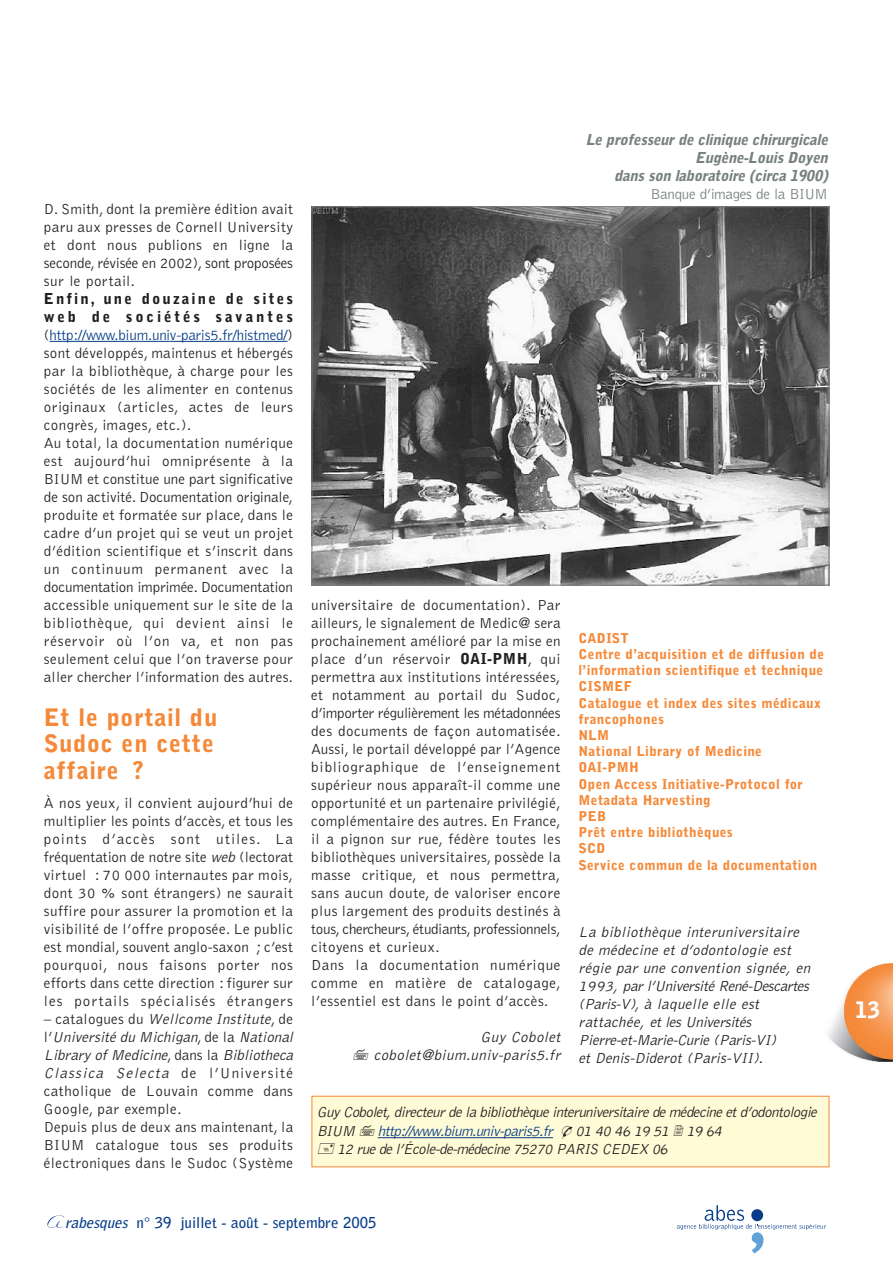
<style>
.page{position:relative;width:893px;height:1263px;background:#fff}
.page>*{position:absolute;margin:0;border:0;box-sizing:border-box;transform-origin:0 0}
.t1{font:900 24px/26.5px "Bell Gothic";letter-spacing:.03em;color:#f58938}
.t2{font:900 22.5px "Bell Gothic";color:#fff}
.t3{font:300 15px/18px "Bell Gothic";letter-spacing:.03em;color:#231f20}
.t4{font:italic 300 15px/18px "Bell Gothic";color:#231f20}
.t5{font:italic 900 15px/18px "Bell Gothic";color:#788180;text-align:right}
.t6{font:700 15px "Bell Gothic";color:#083e89}
.t7{font:italic 300 15px "Bell Gothic";color:#083e89}
.t8{font:300 15px "Bell Gothic";letter-spacing:-.02em;color:#788180}
.t9{font:900 13.5px/16.2px "Bell Gothic";letter-spacing:.025em;color:#f58938}
.s1{font-weight:900}
.s2{color:#083e89}
.s3{font-style:italic}
</style>
<div class="page">
<img style="left:828px;top:963px;width:64px;height:99px">
<svg style="left:47px;top:1215px;width:18px;height:13px"></svg>
<svg style="left:676px;top:1205px;width:150px;height:48px"></svg>
<hr style="left:49px;top:341px;width:66px;height:1px;background:#083e89">
<hr style="left:114px;top:341px;width:53px;height:1px;background:#083e89">
<hr style="left:170px;top:341px;width:31px;height:1px;background:#083e89">
<hr style="left:201px;top:341px;width:43px;height:1px;background:#083e89">
<hr style="left:253px;top:341px;width:34px;height:1px;background:#083e89">
<div style="left:312px;top:1096px;width:517px;height:71px;background:#fffbd6"></div>
<hr style="left:378px;top:1137px;width:175px;height:1px;background:#083e89">
<div style="left:311px;top:1096px;width:518px;height:71px;border:1px solid #f58938"></div>
<img style="left:313px;top:208px;width:514px;height:376px">
<p class="t3" style="left:44px;top:201px;width:251px;text-align:justify">D. Smith, dont la première édition avait paru aux presses de Cornell University et dont nous publions en ligne la seconde, révisée en 2002), sont proposées sur le portail.</p>
<p class="t3" style="left:44px;top:291px;width:251px"><span class="s1">Enfin, une douzaine de sites web de sociétés savantes </span>(<span class="s2">http://www.bium.univ-paris5.fr/histmed/</span>) sont développés, maintenus et hébergés par la bibliothèque, à charge pour les sociétés de les alimenter en contenus originaux (articles, actes de leurs congrès, images, etc.).<br>Au total, la documentation numérique est aujourd’hui omniprésente à la BIUM et constitue une part significative de son activité. Documentation originale, produite et formatée sur place, dans le cadre d’un projet qui se veut un projet d’édition scientifique et s’inscrit dans un continuum permanent avec la documentation imprimée. Documentation accessible uniquement sur le site de la bibliothèque, qui devient ainsi le réservoir où l’on va, et non pas seulement celui que l’on traverse pour aller chercher l’information des autres.</p>
<h1 class="t1" style="left:44px;top:705px;width:175px">Et le portail du<br>Sudoc en cette affaire ?</h1>
<p class="t3" style="left:44px;top:795px;width:251px;text-align:justify">À nos yeux, il convient aujourd’hui de multiplier les points d’accès, et tous les points d’accès sont utiles. La fréquentation de notre site <span class="s3">web</span>(lectorat virtuel : 70 000 internautes par mois, dont 30 % sont étrangers) ne saurait suffire pour assurer la promotion et la visibilité de l’offre proposée. Le public est mondial, souvent anglo-saxon ; c’est pourquoi, nous faisons porter nos efforts dans cette direction : figurer sur les portails spécialisés étrangers</p>
<p class="t3" style="left:44px;top:1011px;width:254px">– c at a l o g u e s d u <span class="s3">Wellcome Institute</span>, d e l ’ <span class="s3">Université du Michigan</span>, d e l a <span class="s3">National Library of Medicine</span>, d a n s l a <span class="s3">Bibliotheca Classica Selecta</span> de l’Université catholique de Louvain comme dans Google, par exemple.<br>Depuis plus de deux ans maintenant, la BIUM catalogue tous ses produits électroniques dans le Sudoc (Système</p>
<p class="t5" style="left:585px;top:132px;width:246px">Le professeur de clinique chirurgicale<br>Eugène-Louis Doyen<br>dans son laboratoire (circa 1900)</p>
<p class="t8" style="left:650px;top:188px;width:179px">Banque d’images de la BIUM</p>
<p class="t3" style="left:311px;top:597px;width:251px">universitaire de documentation). Par ailleurs, le signalement de Medic@ sera prochainement amélioré par la mise en place d’un réservoir <span class="s1">OAI-PMH</span>, qui permettra aux institutions intéressées, et notamment au portail du Sudoc, d’importer régulièrement les métadonnées des documents de façon automatisée.<br>Aussi, le portail développé par l’Agence bibliographique de l’enseignement supérieur nous apparaît-il comme une opportunité et un partenaire privilégié, complémentaire des autres. En France, il a pignon sur rue, fédère toutes les bibliothèques universitaires, possède la masse critique, et nous permettra, sans aucun doute, de valoriser encore plus largement des produits destinés à tous, chercheurs, étudiants, professionnels, citoyens et curieux.<br>Dans la documentation numérique comme en matière de catalogage, l’essentiel est dans le point d’accès.</p>
<p class="t4" style="left:374px;top:1029px;width:191px;text-align:right">Guy Cobolet cobolet@bium.univ-paris5.fr</p>
<p class="t9" style="left:578px;top:631px;width:247px">CADIST<br>Centre d’acquisition et de diffusion de l’information scientifique et technique<br>CISMEF<br>Catalogue et index des sites médicaux francophones<br>NLM<br>National Library of Medicine<br>OAI-PMH<br>Open Access Initiative-Protocol for<br>Metadata Harvesting<br>PEB<br>Prêt entre bibliothèques<br>SCD<br>Service commun de la documentation</p>
<p class="t4" style="left:578px;top:924px;width:236px">La bibliothèque interuniversitaire de médecine et d’odontologie est régie par une convention signée, en 1993, par l’Université René-Descartes (Paris-V), à laquelle elle est rattachée, et les Universités Pierre-et-Marie-Curie (Paris-VI)<br>et Denis-Diderot (Paris-VII).</p>
<p class="t4" style="left:317px;top:1103px;width:504px;line-height:19.4px">GuyCobolet,directeurdela bibliothèqueinteruniversitairedemédecineetd’odontologie<br>BIUM</p>
<p class="t7" style="left:378px;top:1126px;width:179px">http://www.bium.univ-paris5.fr</p>
<p class="t4" style="left:337px;top:1123px;width:389px;text-indent:238px">01 40 46 19 51 19 64<br>12 ruedel’École-de-médecine75270 PARIS CEDEX 06</p>
<p class="t6" style="left:65px;top:1217px;width:313px"><span class="s3">rabesques</span> n° 39 juillet - août - septembre 2005</p>
<h2 class="t2" style="left:855px;top:1002px;width:27px">13</h2>
</div>
